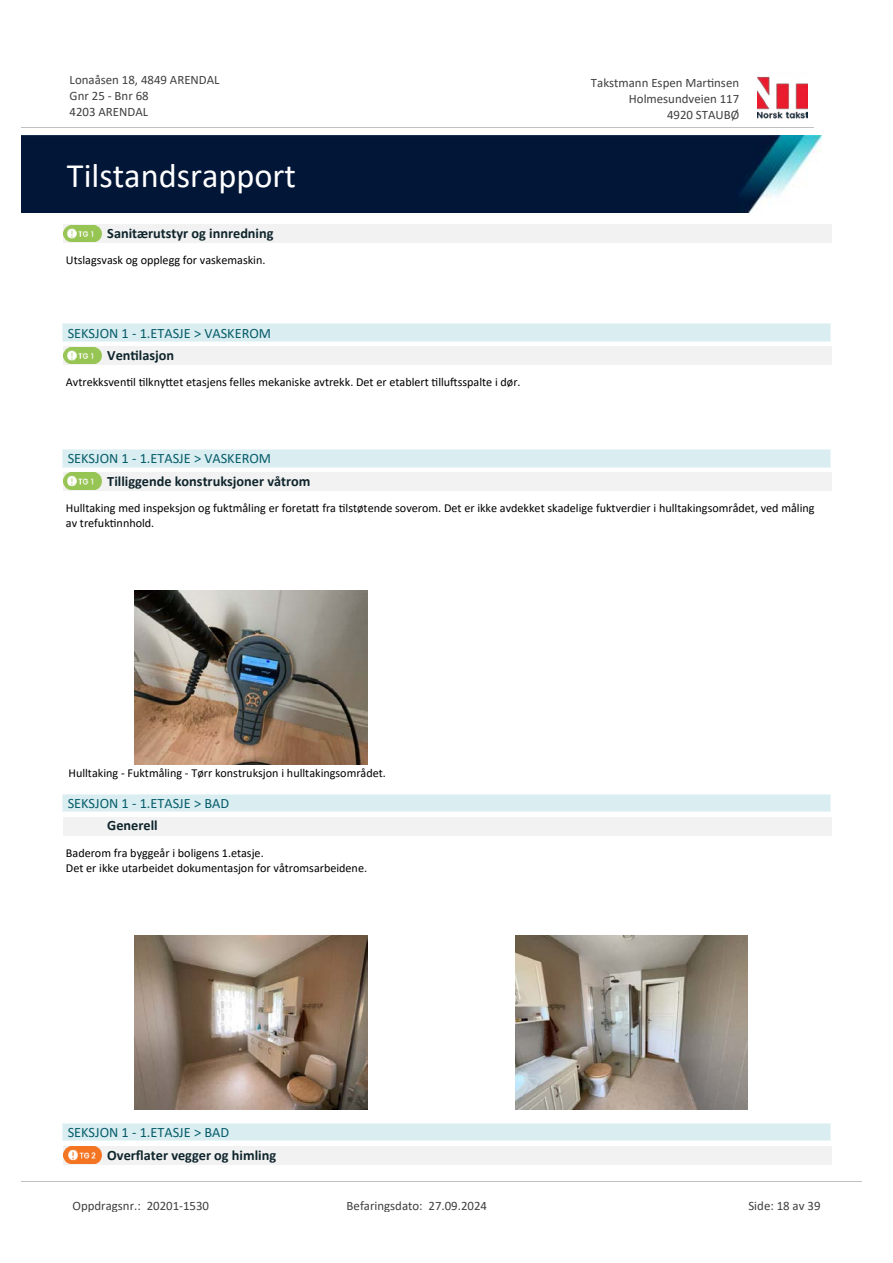
<style>
.page{position:relative;width:893px;height:1263px;background:#fff}
.page>*{position:absolute;margin:0;border:0;box-sizing:border-box;transform-origin:0 0}
.t1{font:34.35px "Calibri";color:#fff}
.t2{font:700 14.25px "Calibri";color:#0f252c}
.t3{font:14.25px "Calibri";color:#065c69}
.t4{font:12.9px/15.8px "Calibri";color:#404040}
.t5{font:12.15px/14.9px "Calibri";color:#000}
</style>
<div class="page">
<div style="left:63px;top:224px;width:768px;height:19px;background:#f2f2f2"></div>
<svg style="left:67px;top:241px;width:31px;height:1px"></svg>
<img style="left:63px;top:225px;width:39px;height:16px">
<div style="left:63px;top:347px;width:768px;height:18px;background:#f2f2f2"></div>
<svg style="left:68px;top:347px;width:29px;height:1px"></svg>
<img style="left:63px;top:348px;width:39px;height:16px">
<div style="left:62px;top:324px;width:768px;height:17px;background:#daeef2"></div>
<svg style="left:62px;top:325px;width:1px;height:16px"></svg>
<svg style="left:830px;top:324px;width:1px;height:17px"></svg>
<hr style="left:62px;top:324px;width:768px;height:1px;background:#eaf5f7">
<hr style="left:62px;top:341px;width:768px;height:1px;background:#eaf5f7">
<div style="left:63px;top:472px;width:768px;height:19px;background:#f2f2f2"></div>
<svg style="left:68px;top:472px;width:30px;height:18px"></svg>
<img style="left:63px;top:473px;width:39px;height:16px">
<div style="left:62px;top:450px;width:768px;height:17px;background:#daeef2"></div>
<svg style="left:62px;top:451px;width:1px;height:16px"></svg>
<svg style="left:830px;top:450px;width:1px;height:17px"></svg>
<hr style="left:62px;top:450px;width:768px;height:1px;background:#eaf5f7">
<hr style="left:62px;top:467px;width:768px;height:1px;background:#eaf5f7">
<img style="left:135px;top:591px;width:232px;height:173px">
<div style="left:63px;top:817px;width:768px;height:18px;background:#f2f2f2"></div>
<div style="left:62px;top:794px;width:768px;height:17px;background:#daeef2"></div>
<svg style="left:62px;top:795px;width:1px;height:16px"></svg>
<svg style="left:830px;top:794px;width:1px;height:18px"></svg>
<hr style="left:62px;top:794px;width:768px;height:1px;background:#eaf5f7">
<hr style="left:62px;top:811px;width:768px;height:1px;background:#eaf5f7">
<img style="left:135px;top:936px;width:232px;height:173px">
<img style="left:515px;top:936px;width:233px;height:173px">
<div style="left:63px;top:1146px;width:768px;height:19px;background:#f2f2f2"></div>
<svg style="left:67px;top:1146px;width:31px;height:18px"></svg>
<img style="left:63px;top:1147px;width:39px;height:16px">
<div style="left:62px;top:1123px;width:768px;height:18px;background:#daeef2"></div>
<svg style="left:62px;top:1124px;width:1px;height:17px"></svg>
<svg style="left:830px;top:1123px;width:1px;height:18px"></svg>
<hr style="left:62px;top:1123px;width:768px;height:1px;background:#eaf5f7">
<hr style="left:62px;top:1141px;width:768px;height:1px;background:#eaf5f7">
<img style="left:757px;top:76px;width:51px;height:43px">
<hr style="left:21px;top:127px;width:793px;height:1px;background:#c0c0c0">
<img style="left:21px;top:135px;width:801px;height:78px">
<hr style="left:21px;top:1181px;width:840px;height:1px;background:#c0c0c0">
<p class="t4" style="left:70px;top:72px;width:152px">Lonaåsen 18, 4849 ARENDAL<br>Gnr 25 - Bnr 68<br>4203 ARENDAL</p>
<p class="t4" style="left:591px;top:75px;width:150px">Takstmann Espen Mar琀椀nsen</p>
<p class="t4" style="left:629px;top:90px;width:112px">Holmesundveien 117</p>
<p class="t4" style="left:667px;top:106px;width:74px">4920 STAUBØ</p>
<h1 class="t1" style="left:67px;top:151px;width:230px">Tilstandsrapport</h1>
<p class="t2" style="left:107px;top:223px;width:168px">Sanitærutstyr og innredning</p>
<p class="t5" style="left:66px;top:252px;width:201px">Utslagsvask og opplegg for vaskemaskin.</p>
<p class="t3" style="left:68px;top:323px;width:205px">SEKSJON 1 - 1.ETASJE &gt; VASKEROM</p>
<p class="t2" style="left:107px;top:345px;width:68px">Ven琀椀lasjon</p>
<p class="t5" style="left:66px;top:375px;width:456px">Avtrekksven琀椀l 琀椀lkny琀琀et etasjens felles mekaniske avtrekk. Det er etablert 琀椀llu昀琀sspalte i dør.</p>
<p class="t3" style="left:68px;top:449px;width:205px">SEKSJON 1 - 1.ETASJE &gt; VASKEROM</p>
<p class="t2" style="left:107px;top:471px;width:205px">Tilliggende konstruksjoner våtrom</p>
<p class="t5" style="left:66px;top:500px;width:750px">Hulltaking med inspeksjon og fuktmåling er foreta琀琀 fra 琀椀lstøtende soverom. Det er ikke avdekket skadelige fuktverdier i hulltakingsområdet, ved måling av trefuk琀椀nnhold.</p>
<p class="t5" style="left:68px;top:765px;width:319px">Hulltaking - Fuktmåling - Tørr konstruksjon i hulltakingsområdet.</p>
<p class="t3" style="left:68px;top:793px;width:163px">SEKSJON 1 - 1.ETASJE &gt; BAD</p>
<p class="t2" style="left:107px;top:816px;width:52px">Generell</p>
<p class="t5" style="left:66px;top:845px;width:303px">Baderom fra byggeår i boligens 1.etasje.<br>Det er ikke utarbeidet dokumentasjon for våtromsarbeidene.</p>
<p class="t3" style="left:68px;top:1122px;width:163px">SEKSJON 1 - 1.ETASJE &gt; BAD</p>
<p class="t2" style="left:107px;top:1145px;width:170px">Over昀氀ater vegger og himling</p>
<p class="t4" style="left:72px;top:1197px;width:138px">Oppdragsnr.: 20201-1530</p>
<p class="t4" style="left:347px;top:1197px;width:142px">Befaringsdato: 27.09.2024</p>
<p class="t4" style="left:748px;top:1197px;width:74px">Side: 18 av 39</p>
</div>
